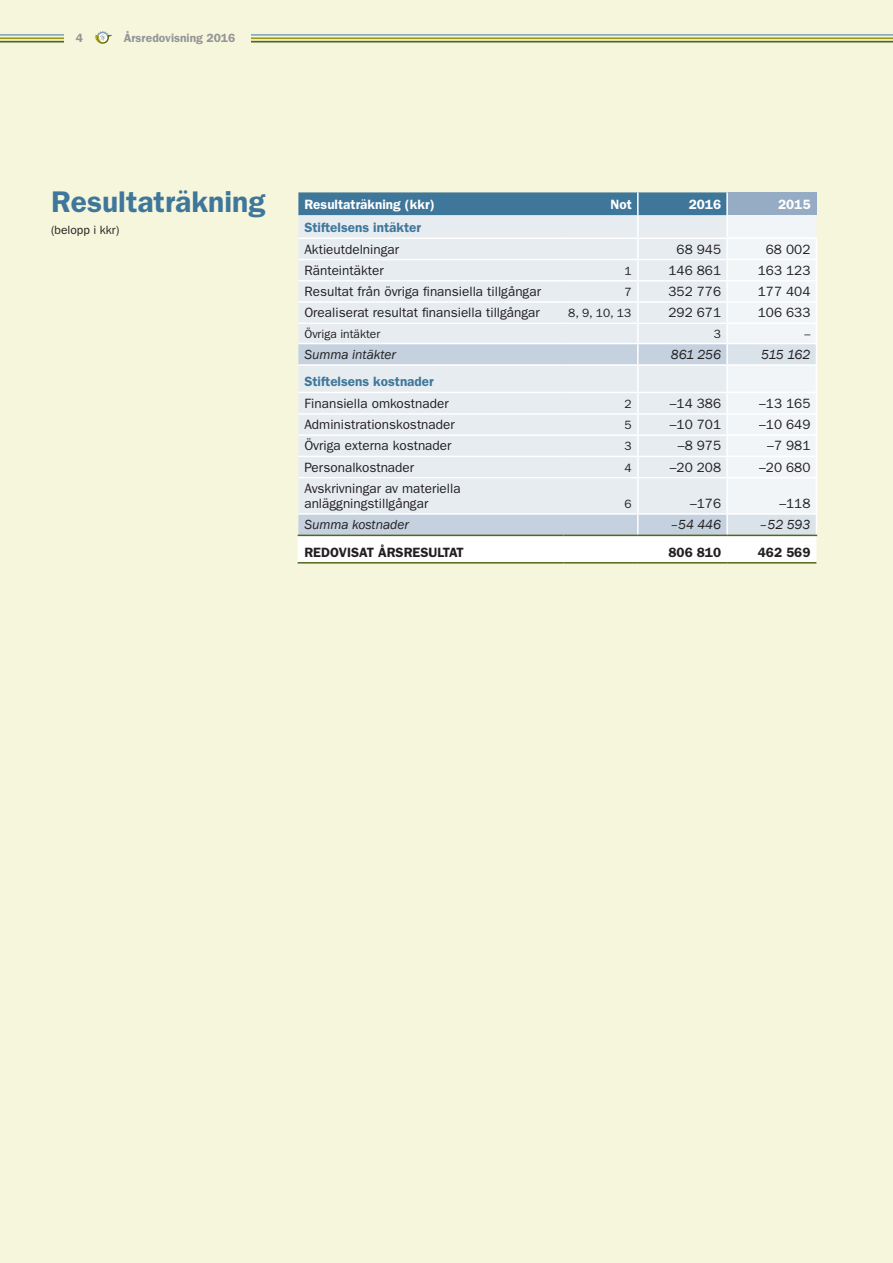
<style>
.page{position:relative;width:893px;height:1263px;background:#f5f6db}
.page>*{position:absolute;margin:0;border:0;box-sizing:border-box;transform-origin:0 0}
.t1{font:600 30px "Franklin Gothic";color:#3f779b}
.t2{font:13.5px/15px "ITC Franklin Gothic Std";color:#231f20}
.t3{font:italic 13.5px "Franklin Gothic";color:#231f20}
.t4{font:600 13.5px "Franklin Gothic";color:#3f779b}
.t5{font:600 13.5px "Franklin Gothic";color:#231f20}
.t6{font:600 13.5px "Franklin Gothic";color:#fff}
.t7{font:12px "ITC Franklin Gothic Std";color:#231f20}
.t8{font:600 12px "Franklin Gothic";color:#939598}
</style>
<div class="page">
<hr style="left:0;top:34px;width:893px;height:2px;background:#8aa9bc">
<hr style="left:0;top:37px;width:893px;height:2px;background:#9e9a17">
<hr style="left:0;top:41px;width:893px;height:2px;background:#51671b">
<div style="left:65px;top:24px;width:186px;height:26px;background:#f5f6db"></div>
<svg style="left:95px;top:31px;width:17px;height:13px"></svg>
<svg style="left:298px;top:192px;width:519px;height:371px;background:#dee6ec"></svg>
<hr style="left:637px;top:536px;width:2px;height:26px;background:#fff">
<hr style="left:726px;top:536px;width:2px;height:26px;background:#fff">
<hr style="left:298px;top:535px;width:265px;height:1px;background:#51671b">
<hr style="left:563px;top:535px;width:75px;height:1px;background:#51671b">
<hr style="left:638px;top:535px;width:89px;height:1px;background:#51671b">
<hr style="left:727px;top:535px;width:90px;height:1px;background:#51671b">
<hr style="left:298px;top:562px;width:265px;height:1px;background:#51671b">
<hr style="left:563px;top:562px;width:75px;height:1px;background:#51671b">
<hr style="left:638px;top:562px;width:89px;height:1px;background:#51671b">
<hr style="left:727px;top:562px;width:89px;height:1px;background:#51671b">
<p class="t8" style="left:76px;top:31px;width:9px">4</p>
<p class="t8" style="left:124px;top:31px;width:113px">Årsredovisning 2016</p>
<h1 class="t1" style="left:51px;top:184px;width:216px">Resultaträkning</h1>
<p class="t7" style="left:51px;top:223px;width:70px">(belopp i kkr)</p>
<p class="t6" style="left:304px;top:197px;width:132px">Resultaträkning (kkr)</p>
<p class="t6" style="left:610px;top:197px;width:23px">Not</p>
<p class="t6" style="left:689px;top:197px;width:34px">2016</p>
<p class="t6" style="left:778px;top:197px;width:34px">2015</p>
<p class="t4" style="left:304px;top:220px;width:118px">Stiftelsens intäkter</p>
<p class="t2" style="left:304px;top:241px;width:96px">Aktieutdelningar</p>
<p class="t2" style="left:677px;top:241px;width:46px">68 945</p>
<p class="t2" style="left:766px;top:241px;width:46px">68 002</p>
<p class="t2" style="left:304px;top:263px;width:81px">Ränteintäkter</p>
<p class="t7" style="left:625px;top:264px;width:9px">1</p>
<p class="t2" style="left:668px;top:263px;width:54px">146 861</p>
<p class="t2" style="left:758px;top:263px;width:54px">163 123</p>
<p class="t2" style="left:304px;top:284px;width:238px">Resultat från övriga finansiella tillgångar</p>
<p class="t7" style="left:625px;top:285px;width:9px">7</p>
<p class="t2" style="left:668px;top:284px;width:54px">352 776</p>
<p class="t2" style="left:758px;top:284px;width:54px">177 404</p>
<p class="t2" style="left:304px;top:305px;width:237px">Orealiserat resultat finansiella tillgångar</p>
<p class="t7" style="left:568px;top:306px;width:64px">8, 9, 10, 13</p>
<p class="t2" style="left:668px;top:305px;width:54px">292 671</p>
<p class="t2" style="left:758px;top:305px;width:54px">106 633</p>
<p class="t7" style="left:304px;top:327px;width:77px">Övriga intäkter</p>
<p class="t7" style="left:714px;top:327px;width:9px">3</p>
<p class="t7" style="left:804px;top:327px;width:7px">–</p>
<p class="t3" style="left:304px;top:346px;width:93px">Summa intäkter</p>
<p class="t3" style="left:671px;top:346px;width:52px">861 256</p>
<p class="t3" style="left:761px;top:346px;width:51px">515 162</p>
<p class="t4" style="left:304px;top:374px;width:131px">Stiftelsens kostnader</p>
<p class="t2" style="left:304px;top:396px;width:146px">Finansiella omkostnader</p>
<p class="t7" style="left:625px;top:397px;width:9px">2</p>
<p class="t2" style="left:670px;top:396px;width:53px">–14 386</p>
<p class="t2" style="left:759px;top:396px;width:53px">–13 165</p>
<p class="t2" style="left:304px;top:417px;width:152px">Administrationskostnader</p>
<p class="t7" style="left:625px;top:418px;width:9px">5</p>
<p class="t2" style="left:670px;top:417px;width:53px">–10 701</p>
<p class="t2" style="left:759px;top:417px;width:53px">–10 649</p>
<p class="t2" style="left:304px;top:438px;width:149px">Övriga externa kostnader</p>
<p class="t7" style="left:625px;top:439px;width:9px">3</p>
<p class="t2" style="left:678px;top:438px;width:45px">–8 975</p>
<p class="t2" style="left:767px;top:438px;width:45px">–7 981</p>
<p class="t2" style="left:304px;top:460px;width:111px">Personalkostnader</p>
<p class="t7" style="left:625px;top:461px;width:9px">4</p>
<p class="t2" style="left:670px;top:460px;width:53px">–20 208</p>
<p class="t2" style="left:759px;top:460px;width:53px">–20 680</p>
<p class="t2" style="left:304px;top:481px;width:158px">Avskrivningar av materiella anläggningstillgångar</p>
<p class="t7" style="left:625px;top:497px;width:9px">6</p>
<p class="t2" style="left:690px;top:496px;width:33px">–176</p>
<p class="t2" style="left:779px;top:496px;width:33px">–118</p>
<p class="t3" style="left:304px;top:516px;width:106px">Summa kostnader</p>
<p class="t3" style="left:670px;top:516px;width:52px">–54 446</p>
<p class="t3" style="left:759px;top:516px;width:52px">–52 593</p>
<p class="t5" style="left:304px;top:544px;width:161px">REDOVISAT ÅRSRESULTAT</p>
<p class="t5" style="left:668px;top:544px;width:54px">806 810</p>
<p class="t5" style="left:758px;top:544px;width:54px">462 569</p>
</div>
